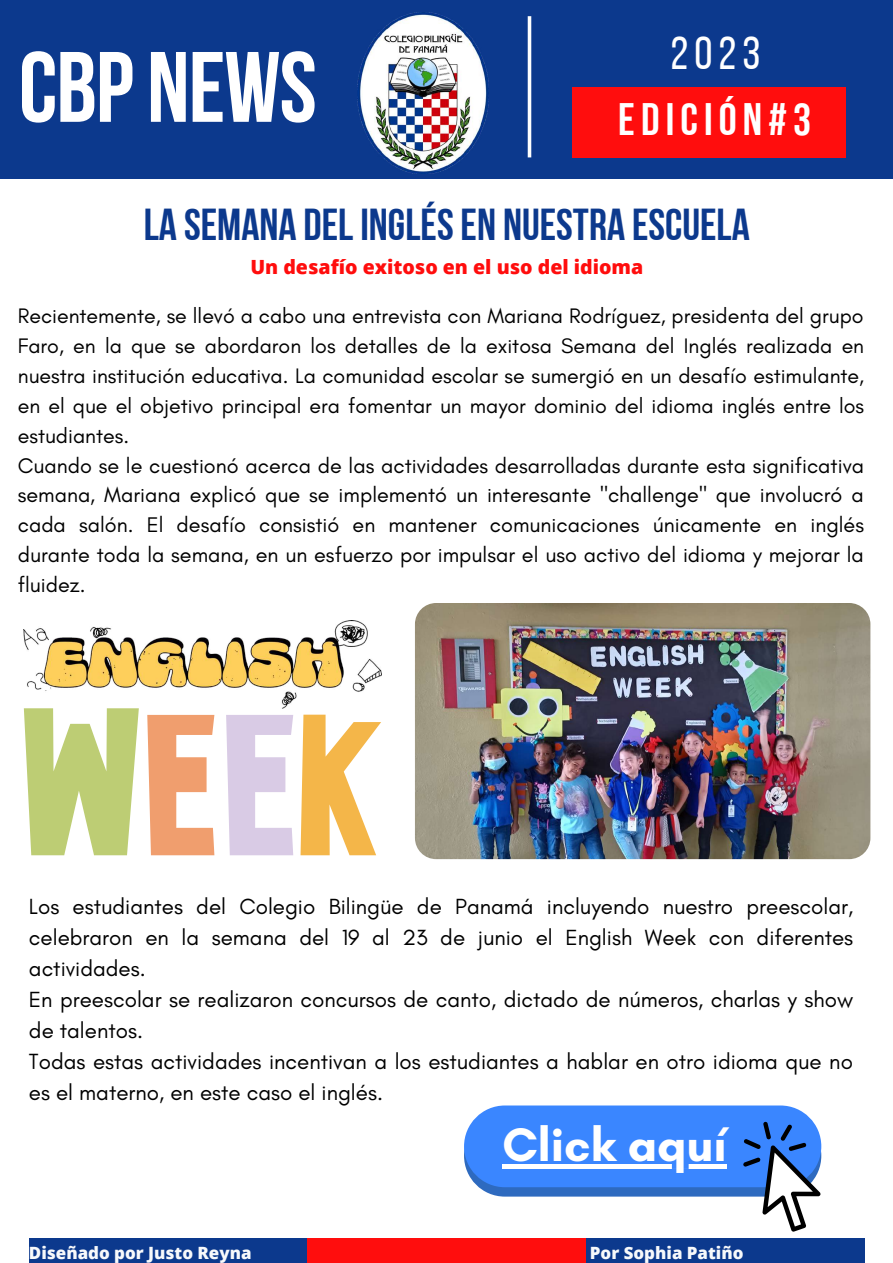
<style>
.page{position:relative;width:893px;height:1263px;background:#fff}
.page>*{position:absolute;margin:0;border:0;box-sizing:border-box;transform-origin:0 0}
.t1{font:99.75px "Bebas Neue Cyrillic";letter-spacing:-.01em;color:#fff}
.t2{font:700 47.85px "Glacial Indifference";color:#fff}
.t3{font:46.28px "Bebas Neue";color:#fff}
.t4{font:45.38px "Bebas Neue Cyrillic";letter-spacing:.135em;color:#fff}
.t5{font:44.62px "Bebas Neue Cyrillic";color:#0c398d}
.t6{font:22.35px/30.9px "Glacial Indifference";color:#000}
.t7{font:21.6px/29.8px "Glacial Indifference";color:#000;text-align:justify}
.t8{font:21.38px/29.8px "Glacial Indifference";color:#000;text-align:justify}
.t9{font:800 19.58px "Open Sans";color:#ff0d0d}
.t10{font:800 16.95px "Open Sans";color:#f7f9fb}
</style>
<div class="page">
<div style="left:29px;top:1238px;width:278px;height:25px;background:#0c398d"></div>
<div style="left:307px;top:1238px;width:279px;height:25px;background:#ff0d0d"></div>
<div style="left:586px;top:1238px;width:278px;height:25px;background:#0c398d"></div>
<div style="left:0;top:0;width:893px;height:179px;background:#0c398d"></div>
<hr style="left:528px;top:16px;width:3px;height:141px;background:#fff">
<img style="left:357px;top:13px;width:131px;height:161px">
<div style="left:572px;top:87px;width:273px;height:70px;background:#ff0d0d"></div>
<svg style="left:24px;top:708px;width:115px;height:147px"></svg>
<svg style="left:147px;top:715px;width:67px;height:140px"></svg>
<svg style="left:226px;top:715px;width:67px;height:140px"></svg>
<svg style="left:300px;top:715px;width:81px;height:140px"></svg>
<img style="left:24px;top:620px;width:358px;height:88px">
<img style="left:415px;top:603px;width:455px;height:256px;border-radius:21px">
<div style="left:464px;top:1115px;width:357px;height:81px;background:#2e6abf;border-radius:41px"></div>
<div style="left:464px;top:1105px;width:357px;height:82px;background:#3a86ff;border-radius:41px"></div>
<svg style="left:743px;top:1122px;width:77px;height:109px"></svg>
<hr style="left:502px;top:1164px;width:225px;height:4px;background:#fff">
<h1 class="t1" style="left:19px;top:47px;width:299px">CBP NEWS</h1>
<h3 class="t3" style="left:670px;top:34px;width:91px">2023</h3>
<h3 class="t4" style="left:618px;top:101px;width:194px">EDICIÓN#3</h3>
<h3 class="t5" style="left:144px;top:206px;width:608px">LA SEMANA DELINGLÉSEN NUESTRA ESCUELA</h3>
<p class="t9" style="left:250px;top:253px;width:394px">Un desafío exitoso en el uso del idioma</p>
<p class="t8" style="left:18px;top:301px;width:848px">Recientemente, se llevó a cabo una entrevista con Mariana Rodríguez, presidenta del grupo Faro, en la que se abordaron los detalles de la exitosa Semana del Inglés realizada en nuestra institución educativa. La comunidad escolar se sumergió en un desafío estimulante, en el que el objetivo principal era fomentar un mayor dominio del idioma inglés entre los estudiantes.</p>
<p class="t7" style="left:18px;top:450px;width:848px">Cuando se le cuestionó acerca de las actividades desarrolladas durante esta significativa semana, Mariana explicó que se implementó un interesante "challenge" que involucró a cada salón. El desafío consistió en mantener comunicaciones únicamente en inglés durante toda la semana, en un esfuerzo por impulsar el uso activo del idioma y mejorar la fluidez.</p>
<p class="t6" style="left:29px;top:891px;width:826px">Los estudiantes del Colegio Bilingüe de Panamá incluyendo nuestro preescolar, celebraron en la semana del 19 al 23 de junio el English Week con diferentes actividades.<br>En preescolar se realizaron concursos de canto, dictado de números, charlas y show de talentos.<br>Todas estas actividades incentivan a los estudiantes a hablar en otro idioma que no es el materno, en este caso el inglés.</p>
<h2 class="t2" style="left:502px;top:1115px;width:226px">Click aquí</h2>
<p class="t10" style="left:29px;top:1240px;width:224px">Diseñado por Justo Reyna</p>
<p class="t10" style="left:590px;top:1240px;width:155px">Por Sophia Patiño</p>
</div>
